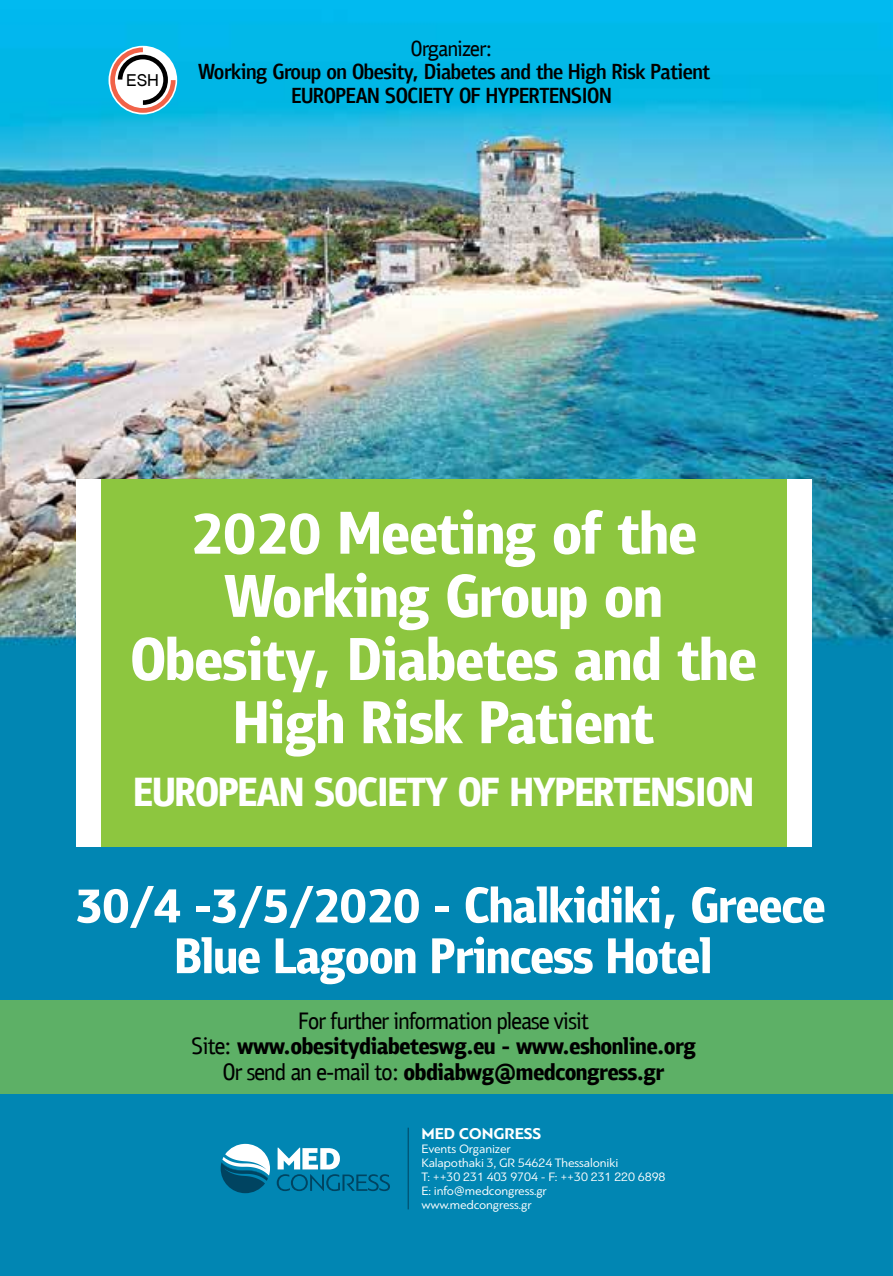
<style>
.page{position:relative;width:893px;height:1276px;background:#fff}
.page>*{position:absolute;margin:0;border:0;box-sizing:border-box;transform-origin:0 0}
.t1{font:700 61.2px "PF Bulletin Sans Pro";color:#fff}
.t2{font:700 50.85px "PF Bulletin Sans Pro";color:#fff}
.t3{font:23.85px "PF Bulletin Sans Pro";color:#000}
.t4{font:700 23.85px "PF Bulletin Sans Pro";color:#000}
.t5{font:500 22.05px "PF Bulletin Sans Pro";color:#000}
.t6{font:22.05px "PF Bulletin Sans Pro";color:#000}
.t7{font:700 16.43px "PF Bague Sans Pro";letter-spacing:-.01em;color:#fff}
.t8{font:16.2px "UB Helvetica";color:#000}
.t9{font:12.83px/13.7px "PF Bague Sans Pro";letter-spacing:-.01em;color:#fff}
</style>
<div class="page">
<img style="left:0;top:0;width:893px;height:1276px">
<div style="left:0;top:1000px;width:893px;height:94px;background:#5db066"></div>
<div style="left:76px;top:479px;width:735px;height:368px;background:#fff"></div>
<div style="left:101px;top:479px;width:685px;height:368px;background:#8dc63f"></div>
<svg style="left:220px;top:1143px;width:50px;height:50px"></svg>
<svg style="left:277px;top:1147px;width:113px;height:44px;background:#2d93b6"></svg>
<hr style="left:408px;top:1127px;width:1px;height:82px;background:#004461">
<svg style="left:110px;top:47px;width:66px;height:66px"></svg>
<div style="left:104px;top:886px;width:50px;height:42px;background:#0186b3"></div>
<svg style="left:196px;top:906px;width:14px;height:6px"></svg>
<div style="left:239px;top:886px;width:180px;height:42px;background:#0186b3"></div>
<svg style="left:435px;top:906px;width:14px;height:6px"></svg>
<div style="left:466px;top:886px;width:70px;height:37px;background:#0186b3"></div>
<div style="left:551px;top:886px;width:108px;height:37px;background:#0186b3"></div>
<svg style="left:665px;top:914px;width:10px;height:15px"></svg>
<div style="left:692px;top:887px;width:132px;height:36px;background:#0186b3"></div>
<div style="left:276px;top:938px;width:69px;height:46px;background:#0186b3"></div>
<div style="left:432px;top:936px;width:52px;height:37px;background:#0186b3"></div>
<svg style="left:511px;top:948px;width:42px;height:26px"></svg>
<svg style="left:678px;top:948px;width:21px;height:26px"></svg>
<svg style="left:637px;top:64px;width:9px;height:15px"></svg>
<svg style="left:652px;top:64px;width:18px;height:16px"></svg>
<svg style="left:678px;top:64px;width:14px;height:16px"></svg>
<div style="left:177px;top:937px;width:83px;height:37px;background:#0186b3"></div>
<svg style="left:198px;top:64px;width:69px;height:20px"></svg>
<div style="left:273px;top:40px;width:354px;height:64px;background:#00b7e6"></div>
<p class="t8" style="left:126px;top:71px;width:34px">ESH</p>
<h3 class="t6" style="left:448px;top:35px;width:12px">■</h3>
<h3 class="t5" style="left:291px;top:59px;width:58px">□◆ □■</h3>
<h3 class="t5" style="left:470px;top:59px;width:112px">▼ ▲ ■ ▼ ★</h3>
<h3 class="t5" style="left:627px;top:59px;width:84px">▲ ▼ ■▼</h3>
<h1 class="t1" style="left:437px;top:497px;width:205px">▼ ■ □ ▼</h1>
<h1 class="t1" style="left:500px;top:560px;width:165px">□◆ □■</h1>
<h1 class="t1" style="left:483px;top:623px;width:219px">▼ ▲ ■ ▼</h1>
<h1 class="t1" style="left:535px;top:687px;width:120px">▼ ■▼</h1>
<h2 class="t2" style="left:75px;top:875px;width:165px">✓ ✔ ✓</h2>
<h2 class="t2" style="left:536px;top:875px;width:15px">●</h2>
<h2 class="t2" style="left:345px;top:926px;width:74px">□□■</h2>
<h2 class="t2" style="left:486px;top:926px;width:228px">■ ▲▲ ★□▼ ●</h2>
<h3 class="t3" style="left:308px;top:1006px;width:55px">□ ◆ ▼</h3>
<h3 class="t3" style="left:458px;top:1006px;width:132px">▼□■ ● ▲ ❖▲▼</h3>
<h3 class="t4" style="left:290px;top:1032px;width:59px">□ ▲▼</h3>
<h3 class="t4" style="left:580px;top:1032px;width:97px">▲ □■●■ □</h3>
<h3 class="t3" style="left:247px;top:1058px;width:67px">▲ ■ ■</h3>
<h3 class="t3" style="left:365px;top:1058px;width:52px">● ▼□ □</h3>
<p class="t7" style="left:421px;top:1124px;width:121px">MED CONGRESS</p>
<p class="t9" style="left:421px;top:1142px;width:246px">Events Organizer<br>Kalapothaki 3, GR 54624 Thessaloniki<br>T: ++30 231 403 9704 - F: ++30 231 220 6898<br>E: info@medcongress.gr<br>www.medcongress.gr</p>
</div>
